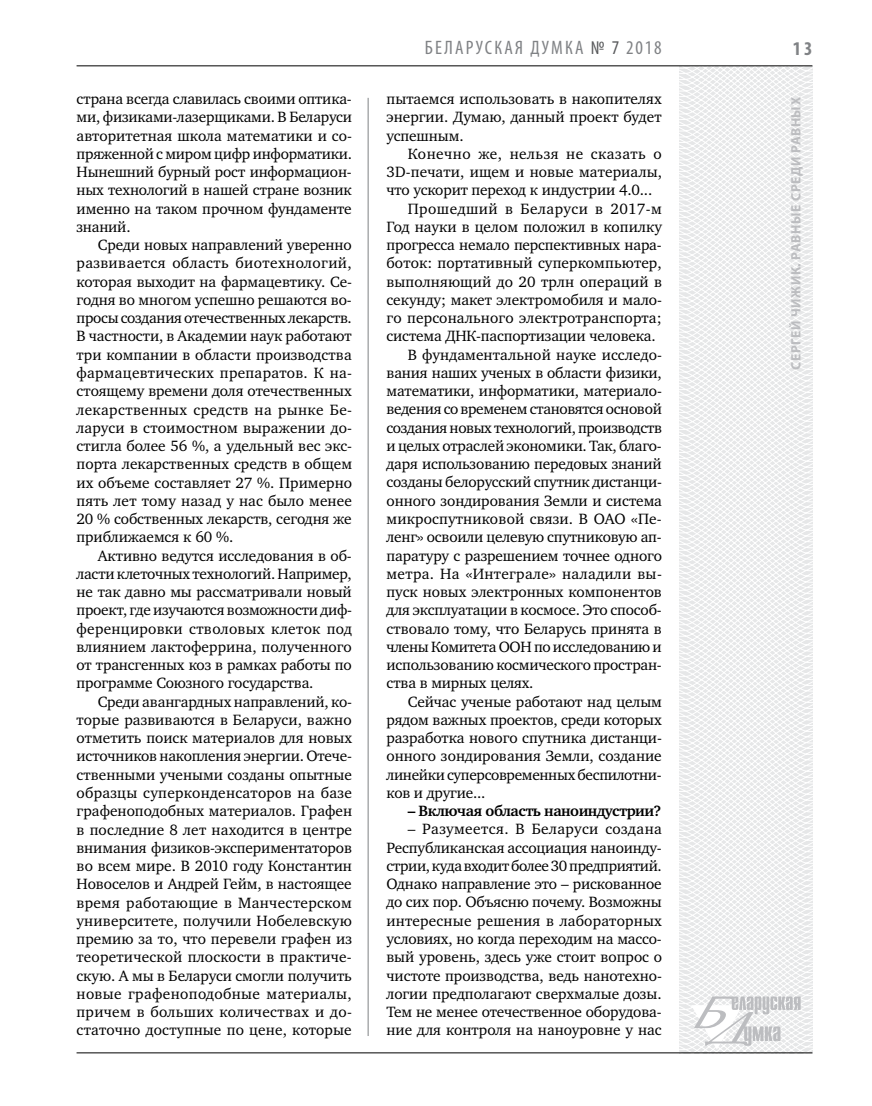
<style>
.page{position:relative;width:872px;height:1106px;background:#fff}
.page>*{position:absolute;margin:0;border:0;box-sizing:border-box;transform-origin:0 0}
.t1{font:condensed 19.5px "Myriad Pro";letter-spacing:.11em;color:#808285}
.t2{font:700 condensed 19.5px "Myriad Pro";color:#808285}
.t3{font:15.3px/18.3px "Charter C";letter-spacing:-.005em;color:#000;text-align:justify}
.t4{font:15.3px "Charter C";letter-spacing:.03em;color:#000}
.t5{font:15.3px "Charter C";letter-spacing:-.025em;color:#000}
.t6{font:15.3px "Charter C";letter-spacing:.015em;color:#000}
.t7{font:700 15.3px "Charter C";letter-spacing:-.03em;color:#000}
.t8{font:700 13.5px "Myriad Pro";letter-spacing:.04em;color:#bcbdc0}
.s1{color:#58595b}
</style>
<div class="page">
<hr style="left:368px;top:98px;width:1px;height:938px;background:#808285">
<svg style="left:621px;top:65px;width:192px;height:989px"></svg>
<svg style="left:691px;top:996px;width:109px;height:53px"></svg>
<hr style="left:77px;top:65px;width:735px;height:1px;background:#000">
<hr style="left:77px;top:1052px;width:735px;height:1px;background:#000">
<p class="t3" style="left:77px;top:90px;width:277px">страна всегда славилась своими оптика&shy;ми, физиками-лазерщиками. В Беларуси авторитетная школа математики и со&shy;пряженной с миром цифр информатики.<br>Нынешний бурный рост информацион&shy;ных технологий в нашей стране возник именно на таком прочном фундаменте знаний.</p>
<p class="t3" style="left:77px;top:236px;width:277px;text-indent:21px">Среди новых направлений уверенно развивается область биотехнологий, которая выходит на фармацевтику. Се&shy;годня во многом успешно решаются во&shy;просы создания отечественных лекарств.<br>В частности, в Академии наук работают три компании в области производства фармацевтических препаратов. К на&shy;стоящему времени доля отечественных лекарственных средств на рынке Бе&shy;ларуси в стоимостном выражении до&shy;стигла более 56 %, а удельный вес экс&shy;порта лекарственных средств в общем их объеме составляет 27 %. Примерно пять лет тому назад у нас было менее 20 % собственных лекарств, сегодня же приближаемся к 60 %.</p>
<p class="t3" style="left:77px;top:546px;width:277px;text-indent:21px">Активно ведутся исследования в об&shy;ласти клеточных технологий. Например, не так давно мы рассматривали новый проект, где изучаются возможности диф&shy;ференцировки стволовых клеток под влиянием лактоферрина, полученного от трансгенных коз в рамках работы по программе Союзного государства.</p>
<p class="t3" style="left:77px;top:692px;width:277px;text-indent:21px">Среди авангардных направлений, ко&shy;торые развиваются в Беларуси, важно отметить поиск материалов для новых источников накопления энергии. Отече&shy;ственными учеными созданы опытные образцы суперконденсаторов на базе графеноподобных материалов. Графен в последние 8 лет находится в центре внимания физиков-экспериментаторов во всем мире. В 2010 году Константин Новоселов и Андрей Гейм, в настоящее время работающие в Манчестерском университете, получили Нобелевскую премию за то, что перевели графен из теоретической плоскости в практиче&shy;скую. А мы в Беларуси смогли получить новые графеноподобные материалы, причем в больших количествах и до&shy;статочно доступные по цене, которые</p>
<p class="t1" style="left:425px;top:36px;width:238px">БЕЛАРУСКАЯ ДУМКА <span class="s1">№ 7</span> 2018</p>
<p class="t2" style="left:793px;top:37px;width:21px">13</p>
<p class="t3" style="left:386px;top:90px;width:277px">пытаемся использовать в накопителях энергии. Думаю, данный проект будет успешным.</p>
<p class="t4" style="left:408px;top:145px;width:255px">Конечно же, нельзя не сказать о</p>
<p class="t3" style="left:386px;top:163px;width:277px">3D-печати, ищем и новые материалы,</p>
<p class="t3" style="left:386px;top:181px;width:267px">что ускорит переход к индустрии 4.0...</p>
<p class="t4" style="left:408px;top:200px;width:256px">Прошедший в Беларуси в 2017-м</p>
<p class="t3" style="left:386px;top:218px;width:277px">Год науки в целом положил в копилку</p>
<p class="t3" style="left:386px;top:236px;width:277px">прогресса немало перспективных нара-</p>
<p class="t3" style="left:386px;top:254px;width:277px">боток: портативный суперкомпьютер,</p>
<p class="t3" style="left:386px;top:272px;width:277px">выполняющий до 20 трлн операций в</p>
<p class="t3" style="left:386px;top:291px;width:277px">секунду; макет электромобиля и мало-</p>
<p class="t3" style="left:386px;top:309px;width:277px">го персонального электротранспорта;</p>
<p class="t3" style="left:386px;top:327px;width:271px">система ДНК-паспортизации человека.</p>
<p class="t3" style="left:408px;top:345px;width:256px">В фундаментальной науке исследо-</p>
<p class="t3" style="left:386px;top:364px;width:277px">вания наших ученых в области физики,</p>
<p class="t3" style="left:386px;top:382px;width:277px">математики, информатики, материало-</p>
<p class="t3" style="left:386px;top:400px;width:277px">ведения со временем становятся основой</p>
<p class="t5" style="left:386px;top:419px;width:277px">создания новых технологий, производств</p>
<p class="t3" style="left:386px;top:437px;width:277px">и целых отраслей экономики. Так, благо-</p>
<p class="t3" style="left:386px;top:455px;width:277px">даря использованию передовых знаний</p>
<p class="t3" style="left:386px;top:473px;width:277px">созданы белорусский спутник дистанци-</p>
<p class="t3" style="left:386px;top:491px;width:277px">онного зондирования Земли и система</p>
<p class="t3" style="left:386px;top:510px;width:277px">микроспутниковой связи. В ОАО «Пе-</p>
<p class="t3" style="left:386px;top:528px;width:277px">ленг» освоили целевую спутниковую ап-</p>
<p class="t3" style="left:386px;top:546px;width:277px">паратуру с разрешением точнее одного</p>
<p class="t6" style="left:386px;top:565px;width:277px">метра. На «Интеграле» наладили вы-</p>
<p class="t3" style="left:386px;top:583px;width:277px">пуск новых электронных компонентов</p>
<p class="t3" style="left:386px;top:601px;width:277px">для эксплуатации в космосе. Это способ-</p>
<p class="t3" style="left:386px;top:619px;width:277px">ствовало тому, что Беларусь принята в</p>
<p class="t3" style="left:386px;top:637px;width:277px">члены Комитета ООН по исследованию и</p>
<p class="t3" style="left:386px;top:656px;width:277px">использованию космического простран-</p>
<p class="t3" style="left:386px;top:674px;width:148px">ства в мирных целях.</p>
<p class="t3" style="left:408px;top:692px;width:256px">Сейчас ученые работают над целым</p>
<p class="t3" style="left:386px;top:710px;width:277px">рядом важных проектов, среди которых</p>
<p class="t3" style="left:386px;top:729px;width:277px">разработка нового спутника дистанци-</p>
<p class="t3" style="left:386px;top:747px;width:277px">онного зондирования Земли, создание</p>
<p class="t3" style="left:386px;top:765px;width:277px">линейки суперсовременных беспилотни-</p>
<p class="t3" style="left:386px;top:783px;width:100px">ков и другие...</p>
<p class="t7" style="left:408px;top:802px;width:255px">– Включая область наноиндустрии?</p>
<p class="t3" style="left:386px;top:820px;width:277px;text-indent:21px">– Разумеется. В Беларуси создана Республиканская ассоциация наноинду&shy;стрии, куда входит более 30 предприятий.<br>Однако направление это – рискованное до сих пор. Объясню почему. Возможны интересные решения в лабораторных условиях, но когда переходим на массо&shy;вый уровень, здесь уже стоит вопрос о чистоте производства, ведь нанотехно&shy;логии предполагают сверхмалые дозы.<br>Тем не менее отечественное оборудова&shy;ние для контроля на наноуровне у нас</p>
<p class="t8" style="left:787px;top:369px;width:274px;rotate:-90deg">Сергей Чижик. Равные среди равных</p>
</div>
